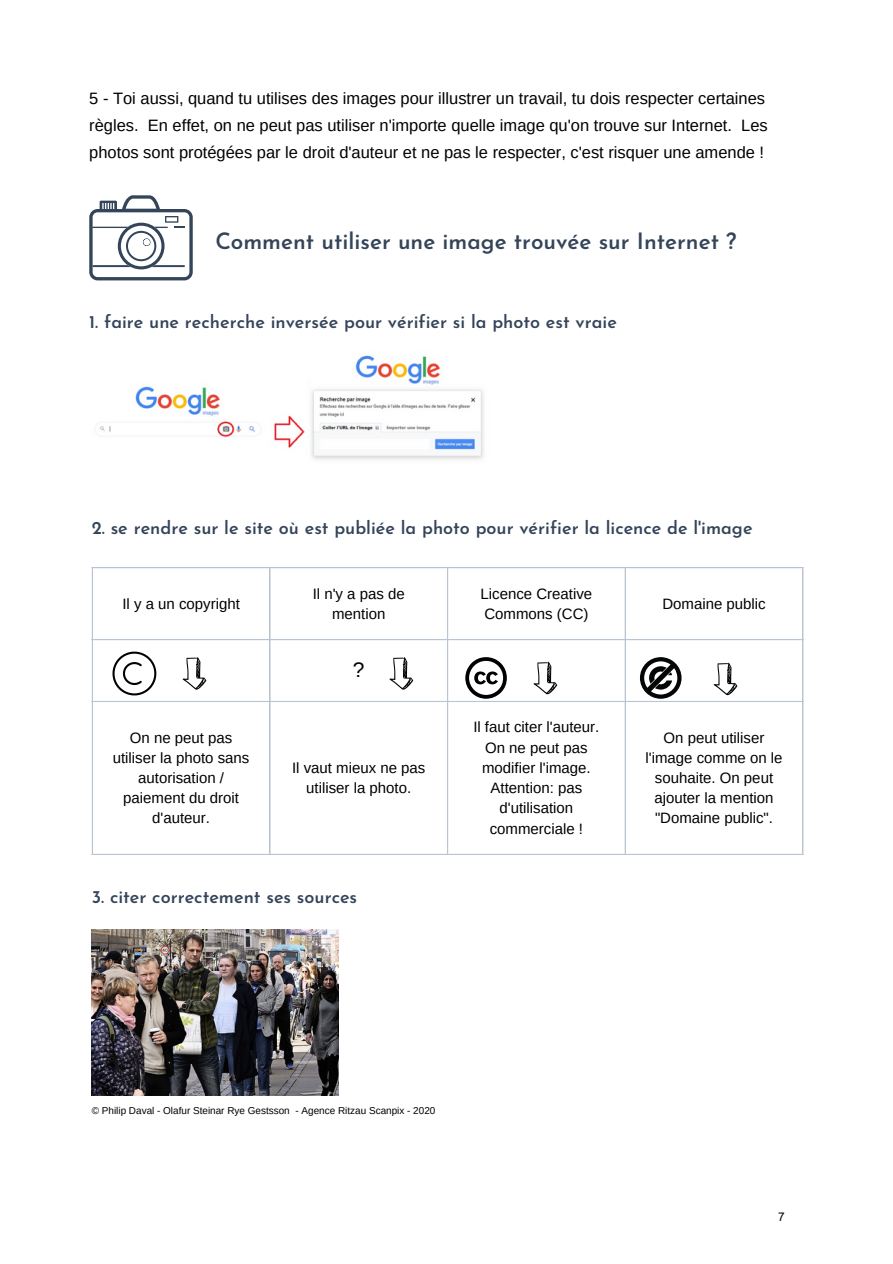
<style>
.page{position:relative;width:893px;height:1264px;background:#fff}
.page>*{position:absolute;margin:0;border:0;box-sizing:border-box;transform-origin:0 0}
.t1{font:600 22.5px "Josefin Sans";color:#344459}
.t2{font:21px "Arimo";color:#000}
.t3{font:600 18px "Josefin Sans";color:#344459}
.t4{font:16.5px/27px "Arimo";color:#000}
.t5{font:15px/20.2px "Arimo";color:#000;text-align:center}
.t6{font:12px "Arial";color:#000}
.t7{font:9.9px "Arimo";color:#000}
</style>
<div class="page">
<svg style="left:89px;top:195px;width:104px;height:85px"></svg>
<img style="left:95px;top:355px;width:389px;height:105px">
<hr style="left:92px;top:568px;width:1px;height:285px;background:#b8c5d3">
<hr style="left:269px;top:568px;width:1px;height:285px;background:#b8c5d3">
<hr style="left:447px;top:568px;width:1px;height:285px;background:#b8c5d3">
<hr style="left:624px;top:568px;width:1px;height:285px;background:#b8c5d3">
<hr style="left:802px;top:568px;width:1px;height:285px;background:#b8c5d3">
<hr style="left:92px;top:567px;width:711px;height:1px;background:#b8c5d3">
<hr style="left:92px;top:639px;width:711px;height:1px;background:#b8c5d3">
<hr style="left:92px;top:701px;width:711px;height:1px;background:#b8c5d3">
<hr style="left:92px;top:853px;width:711px;height:2px;background:#b8c5d3">
<svg style="left:640px;top:657px;width:41px;height:41px"></svg>
<svg style="left:112px;top:651px;width:44px;height:44px"></svg>
<svg style="left:465px;top:657px;width:42px;height:41px"></svg>
<svg style="left:183px;top:657px;width:23px;height:32px"></svg>
<svg style="left:389px;top:657px;width:24px;height:32px"></svg>
<svg style="left:533px;top:661px;width:24px;height:33px"></svg>
<svg style="left:713px;top:662px;width:24px;height:33px"></svg>
<img style="left:92px;top:929px;width:246px;height:166px">
<p class="t4" style="left:89px;top:84px;width:680px">5 - Toi aussi, quand tu utilises des images pour illustrer un travail, tu dois respecter certaines règles. En effet, on ne peut pas utiliser n'importe quelle image qu'on trouve sur Internet. Les photos sont protégées par le droit d'auteur et ne pas le respecter, c'est risquer une amende !</p>
<p class="t1" style="left:215px;top:232px;width:523px">Comment utiliser une image trouvée sur Internet ?</p>
<p class="t3" style="left:89px;top:314px;width:529px">1. faire une recherche inversée pour vérifier si la photo est vraie</p>
<p class="t3" style="left:92px;top:520px;width:662px">2. se rendre sur le site où est publiée la photo pour vérifier la licence de l'image</p>
<p class="t5" style="left:122px;top:593px;width:119px">Il y a un copyright</p>
<p class="t5" style="left:313px;top:583px;width:93px">Il n'y a pas de mention</p>
<p class="t5" style="left:480px;top:583px;width:113px;text-align:left">Licence Creative<br>Commons (CC)</p>
<p class="t5" style="left:662px;top:593px;width:105px">Domaine public</p>
<p class="t5" style="left:113px;top:727px;width:138px">On ne peut pas utiliser la photo sans autorisation / paiement du droit d'auteur.</p>
<p class="t2" style="left:353px;top:658px;width:13px">?</p>
<p class="t5" style="left:292px;top:757px;width:135px">Il vaut mieux ne pas utiliser la photo.</p>
<p class="t3" style="left:92px;top:889px;width:267px">3. citer correctement ses sources</p>
<p class="t5" style="left:473px;top:717px;width:127px">Il faut citer l'auteur.</p>
<p class="t5" style="left:482px;top:737px;width:110px;text-align:left">On ne peut pas modifier l'image.</p>
<p class="t5" style="left:489px;top:777px;width:95px">Attention: pas d'utilisation commerciale !</p>
<p class="t5" style="left:645px;top:727px;width:138px">On peut utiliser l'image comme on le souhaite. On peut ajouter la mention "Domaine public".</p>
<p class="t7" style="left:92px;top:1105px;width:345px">© Philip Daval - Olafur Steinar Rye Gestsson - Agence Ritzau Scanpix - 2020</p>
<p class="t6" style="left:778px;top:1208px;width:8px">7</p>
</div>
